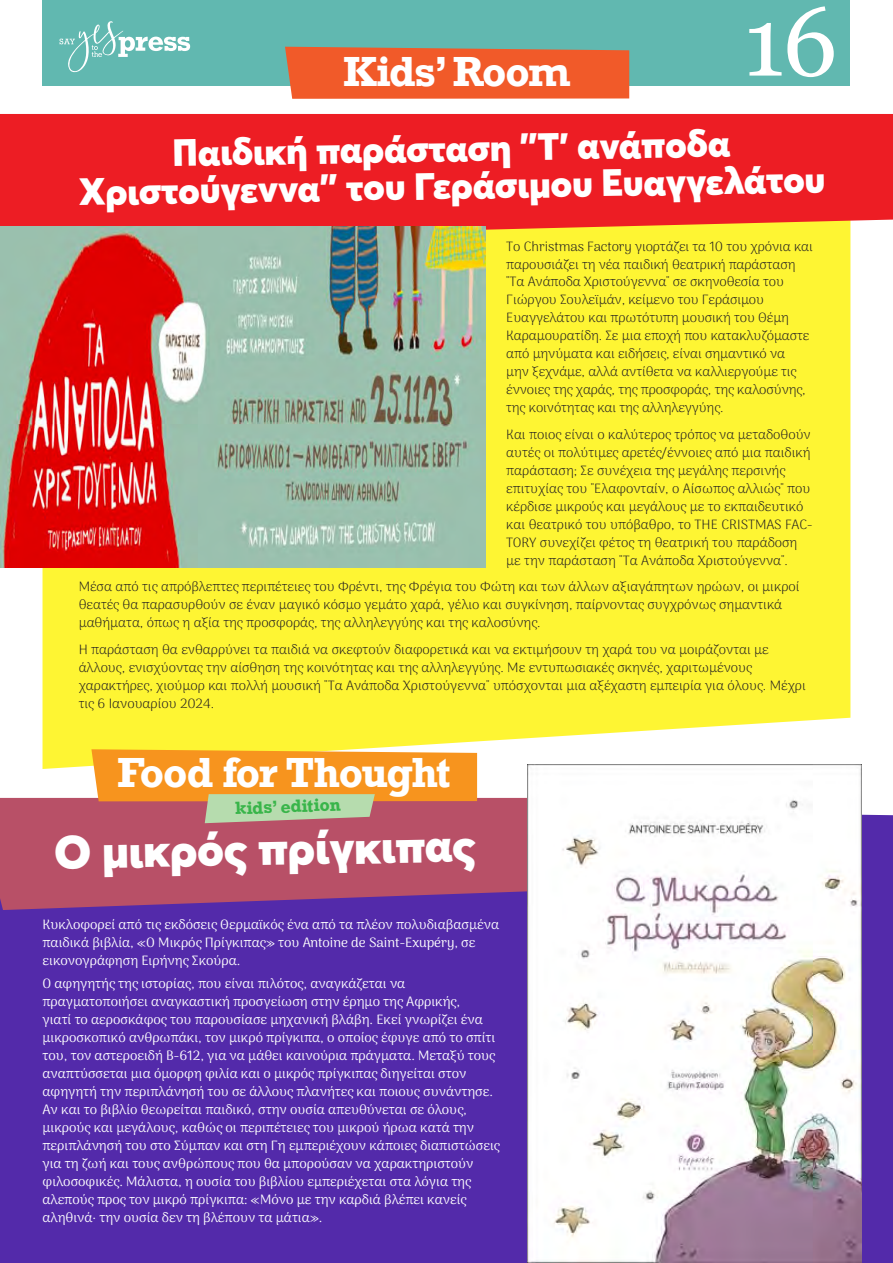
<style>
.page{position:relative;width:893px;height:1263px;background:#fff}
.page>*{position:absolute;margin:0;border:0;box-sizing:border-box;transform-origin:0 0}
.t1{font:97.5px "Georgia";color:#fff}
.t2{font:900 46.5px "Averta";color:#fff}
.t3{font:700 39.6px "Rockwell";letter-spacing:-.035em;color:#fff}
.t4{font:900 37.5px/37.5px "Averta";color:#fff;text-align:center}
.t5{font:700 16.65px "Rockwell";color:#39b54a}
.t6{font:100 13.5px/18px "Arima";color:#231f20}
.t7{font:100 13.5px/18px "Arima";color:#fff}
</style>
<div class="page">
<div style="left:43px;top:0;width:807px;height:85px;background:#61b8b0"></div>
<svg style="left:60px;top:21px;width:130px;height:51px"></svg>
<div style="left:43px;top:242px;width:807px;height:527px;background:#fef533"></div>
<div style="left:0;top:814px;width:893px;height:449px;background:#532aaa"></div>
<div style="left:0;top:114px;width:893px;height:128px;background:#ed1d24"></div>
<svg style="left:0;top:798px;width:527px;height:112px;background:#ae4c6d"></svg>
<svg style="left:285px;top:47px;width:344px;height:52px;background:#eb5f30"></svg>
<svg style="left:91px;top:749px;width:386px;height:74px;background:#e19546"></svg>
<img style="left:527px;top:764px;width:335px;height:499px">
<img style="left:0;top:226px;width:485px;height:341px">
<h3 class="t3" style="left:343px;top:46px;width:229px">Κids’ Room</h3>
<h1 class="t1" style="left:743px;top:-29px;width:96px">16</h1>
<h3 class="t4" style="left:78px;top:135px;width:748px;rotate:-1deg">Παιδική παράσταση "Τ' ανάποδα<br>Χριστούγεννα" του Γεράσιμου Ευαγγελάτου</h3>
<p class="t6" style="left:506px;top:237px;width:308px">Το Christmas Factory γιορτάζει τα 10 του χρόνια και παρουσιάζει τη νέα παιδική θεατρική παράσταση "Τα Ανάποδα Χριστούγεννα" σε σκηνοθεσία του Γιώργου Σουλεϊμάν, κείμενο του Γεράσιμου Ευαγγελάτου και πρωτότυπη μουσική του Θέμη Καραμουρατίδη. Σε μια εποχή που κατακλυζόμαστε από μηνύματα και ειδήσεις, είναι σημαντικό να<br>μην ξεχνάμε, αλλά αντίθετα να καλλιεργούμε τις έννοιες της χαράς, της προσφοράς, της καλοσύνης, της κοινότητας και της αλληλεγγύης.</p>
<p class="t6" style="left:506px;top:425px;width:308px">Και ποιος είναι ο καλύτερος τρόπος να μεταδοθούν αυτές οι πολύτιμες αρετές/έννοιες από μια παιδική παράσταση; Σε συνέχεια της μεγάλης περσινής επιτυχίας του "Ελαφονταίν, ο Αίσωπος αλλιώς" που κέρδισε μικρούς και μεγάλους με το εκπαιδευτικό και θεατρικό του υπόβαθρο, το THE CRISTMAS FAC-TORY συνεχίζει φέτος τη θεατρική του παράδοση με την παράσταση "Τα Ανάποδα Χριστούγεννα".</p>
<p class="t6" style="left:79px;top:578px;width:722px">Μέσα από τις απρόβλεπτες περιπέτειες του Φρέντι, της Φρέγια του Φώτη και των άλλων αξιαγάπητων ηρώων, οι μικροί θεατές θα παρασυρθούν σε έναν μαγικό κόσμο γεμάτο χαρά, γέλιο και συγκίνηση, παίρνοντας συγχρόνως σημαντικά μαθήματα, όπως η αξία της προσφοράς, της αλληλεγγύης και της καλοσύνης.</p>
<p class="t6" style="left:79px;top:640px;width:729px">Η παράσταση θα ενθαρρύνει τα παιδιά να σκεφτούν διαφορετικά και να εκτιμήσουν τη χαρά του να μοιράζονται με άλλους, ενισχύοντας την αίσθηση της κοινότητας και της αλληλεγγύης. Με εντυπωσιακές σκηνές, χαριτωμένους χαρακτήρες, χιούμορ και πολλή μουσική "Τα Ανάποδα Χριστούγεννα" υπόσχονται μια αξέχαστη εμπειρία για όλους. Μέχρι τις 6 Ιανουαρίου 2024.</p>
<h3 class="t3" style="left:118px;top:747px;width:335px">Food for Thought</h3>
<p class="t5" style="left:235px;top:797px;width:107px;rotate:-2deg">kids’ edition</p>
<h2 class="t2" style="left:54px;top:822px;width:423px;rotate:-1deg">O μικρός πρίγκιπας</h2>
<p class="t7" style="left:43px;top:915px;width:458px">Κυκλοφορεί από τις εκδόσεις Θερμαϊκός ένα από τα πλέον πολυδιαβασμένα παιδικά βιβλία, «Ο Μικρός Πρίγκιπας» του Antoine de Saint-Exupéry, σε εικονογράφηση Ειρήνης Σκούρα.</p>
<p class="t7" style="left:43px;top:975px;width:459px">Ο αφηγητής της ιστορίας, που είναι πιλότος, αναγκάζεται να πραγματοποιήσει αναγκαστική προσγείωση στην έρημο της Αφρικής,<br>γιατί το αεροσκάφος του παρουσίασε μηχανική βλάβη. Εκεί γνωρίζει ένα μικροσκοπικό ανθρωπάκι, τον μικρό πρίγκιπα, ο οποίος έφυγε από το σπίτι του, τον αστεροειδή Β-612, για να μάθει καινούρια πράγματα. Μεταξύ τους αναπτύσσεται μια όμορφη φιλία και ο μικρός πρίγκιπας διηγείται στον αφηγητή την περιπλάνησή του σε άλλους πλανήτες και ποιους συνάντησε.<br>Αν και το βιβλίο θεωρείται παιδικό, στην ουσία απευθύνεται σε όλους, μικρούς και μεγάλους, καθώς οι περιπέτειες του μικρού ήρωα κατά την περιπλάνησή του στο Σύμπαν και στη Γη εμπεριέχουν κάποιες διαπιστώσεις για τη ζωή και τους ανθρώπους που θα μπορούσαν να χαρακτηριστούν φιλοσοφικές. Μάλιστα, η ουσία του βιβλίου εμπεριέχεται στα λόγια της αλεπούς προς τον μικρό πρίγκιπα: «Μόνο με την καρδιά βλέπει κανείς αληθινά· την ουσία δεν τη βλέπουν τα μάτια».</p>
</div>
